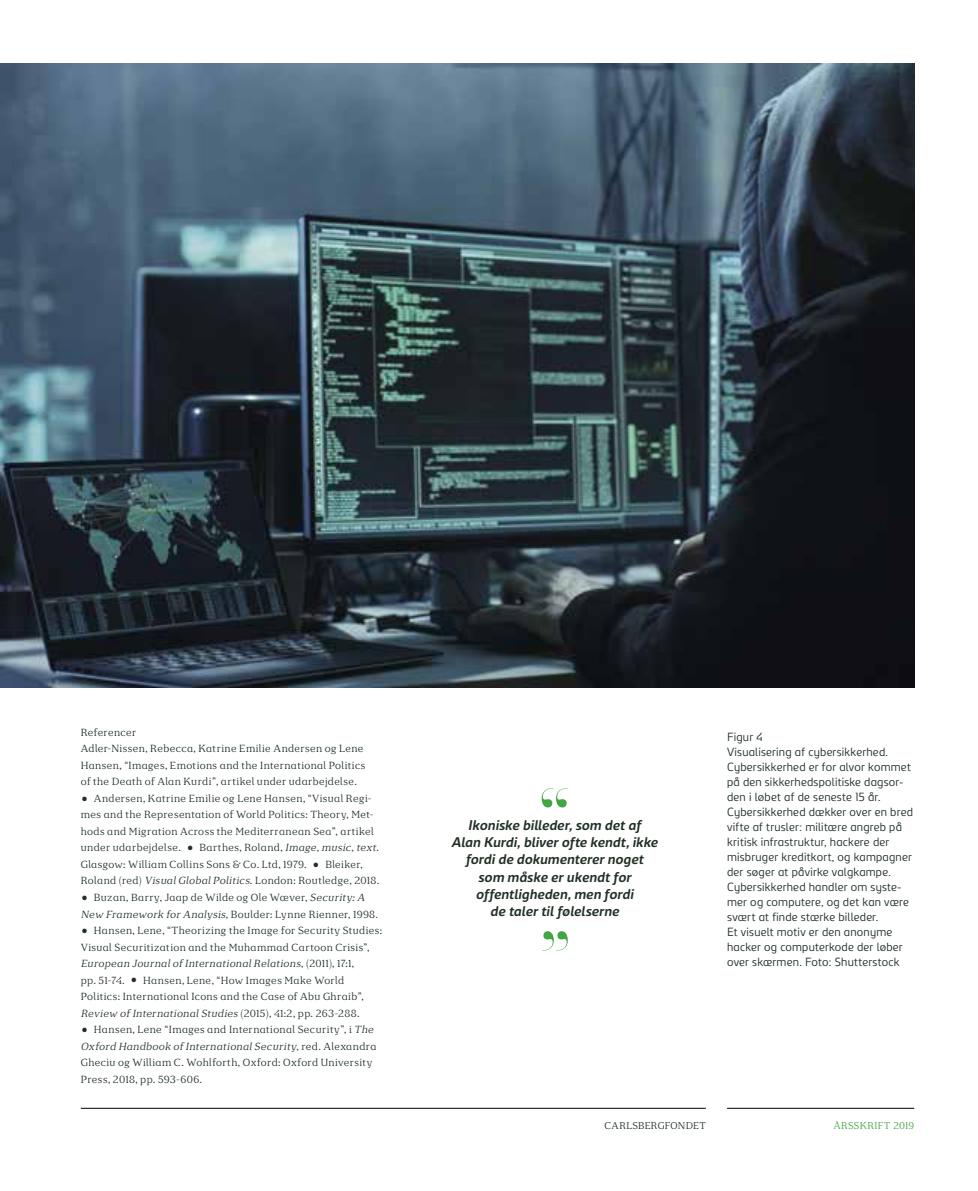
<style>
.page{position:relative;width:978px;height:1191px;background:#fff}
.page>*{position:absolute;margin:0;border:0;box-sizing:border-box;transform-origin:0 0}
.t1{font:italic 700 13.5px/17.1px "Carlsberg Sans";letter-spacing:.02em;color:#203025;text-align:center}
.t2{font:300 11.4px/15px "Carlsberg Sans";letter-spacing:.015em;color:#203025}
.t3{font:9.9px/16.5px "Carlsberg Serif B Regular May 14";letter-spacing:.03em;color:#203025}
.t4{font:9.45px "Carlsberg Serif B Regular May 14";letter-spacing:.02em;color:#203025}
.t5{font:9.45px "Carlsberg Serif B Regular May 14";letter-spacing:.025em;color:#44a544}
.s1{font-family:"Carlsberg Sans";font-weight:700;font-size:19.5px}
.s2{font-style:italic}
</style>
<div class="page">
<hr style="left:81px;top:1108px;width:625px;height:1px;background:#000">
<hr style="left:727px;top:1108px;width:187px;height:1px;background:#000">
<img style="left:0;top:64px;width:914px;height:623px">
<svg style="left:542px;top:788px;width:26px;height:19px"></svg>
<svg style="left:543px;top:931px;width:25px;height:19px"></svg>
<p class="t3" style="left:81px;top:724px;width:286px">Referencer<br>Adler-Nissen, Rebecca, Katrine Emilie Andersen og Lene Hansen, “Images, Emotions and the International Politics of the Death of Alan Kurdi”, artikel under udarbejdelse.</p>
<p class="t3" style="left:81px;top:790px;width:300px"><span class="s1">•</span> Andersen, Katrine Emilie og Lene Hansen, “Visual Regi&shy;mes and the Representation of World Politics: Theory, Met&shy;hods and Migration Across the Mediterranean Sea”, artikel under udarbejdelse. <span class="s1">•</span> Barthes, Roland, <span class="s2">Image,music,text</span>.<br>Glasgow: William Collins Sons &amp; Co. Ltd, 1979. <span class="s1">•</span> Bleiker, Roland (red) <span class="s2">VisualGlobalPolitics</span>. London: Routledge, 2018.</p>
<p class="t3" style="left:81px;top:889px;width:299px"><span class="s1">•</span> Buzan, Barry, Jaap de Wilde og Ole Wæver, <span class="s2">Security:A<br>New Framework for Analysis</span>, Boulder: Lynne Rienner, 1998.</p>
<p class="t3" style="left:81px;top:922px;width:303px"><span class="s1">•</span> Hansen, Lene, “Theorizing the Image for Security Studies:<br>Visual Securitization and the Muhammad Cartoon Crisis”, <span class="s2">European Journalof InternationalRelations</span>, ( 2 0 1 1 ) , 1 7: 1 ,<br>pp. 51-74. <span class="s1">•</span> Hansen, Lene, “How Images Make World Politics: International Icons and the Case of Abu Ghraib”, <span class="s2">Review of InternationalStudies</span> ( 2 0 1 5 ) , 4 1 : 2 , p p . 2 6 3 - 2 8 8 .</p>
<p class="t3" style="left:81px;top:1021px;width:297px"><span class="s1">•</span> Hansen, Lene “Images and International Security”, i <span class="s2">The Oxford Handbook of InternationalSecurity</span>, r e d . A l e x a n d r a Gheciu og William C. Wohlforth, Oxford: Oxford University Press, 2018, pp. 593-606.</p>
<h1 class="t1" style="left:452px;top:816px;width:208px">Ikoniske billeder, som det af<br>Alan Kurdi, bliver ofte kendt, ikke fordi de dokumenterer noget som måske er ukendt for offentligheden, men fordi<br>de taler til følelserne</h1>
<p class="t2" style="left:727px;top:728px;width:188px">Figur 4<br>Visualisering af cybersikkerhed.<br>Cybersikkerhed er for alvor kommet på den sikkerhedspolitiske dagsor&shy;den i løbet af de seneste 15 år.<br>Cybersikkerhed dækker over en bred vifte af trusler: militære angreb på kritisk infrastruktur, hackere der misbruger kreditkort, og kampagner der søger at påvirke valgkampe.<br>Cybersikkerhed handler om syste&shy;mer og computere, og det kan være svært at finde stærke billeder.<br>Et visuelt motiv er den anonyme hacker og computerkode der løber over skærmen. Foto: Shutterstock</p>
<p class="t4" style="left:605px;top:1120px;width:103px">CARLSBERGFONDET</p>
<p class="t5" style="left:833px;top:1120px;width:82px">ÅRSSKRIFT 2019</p>
</div>
